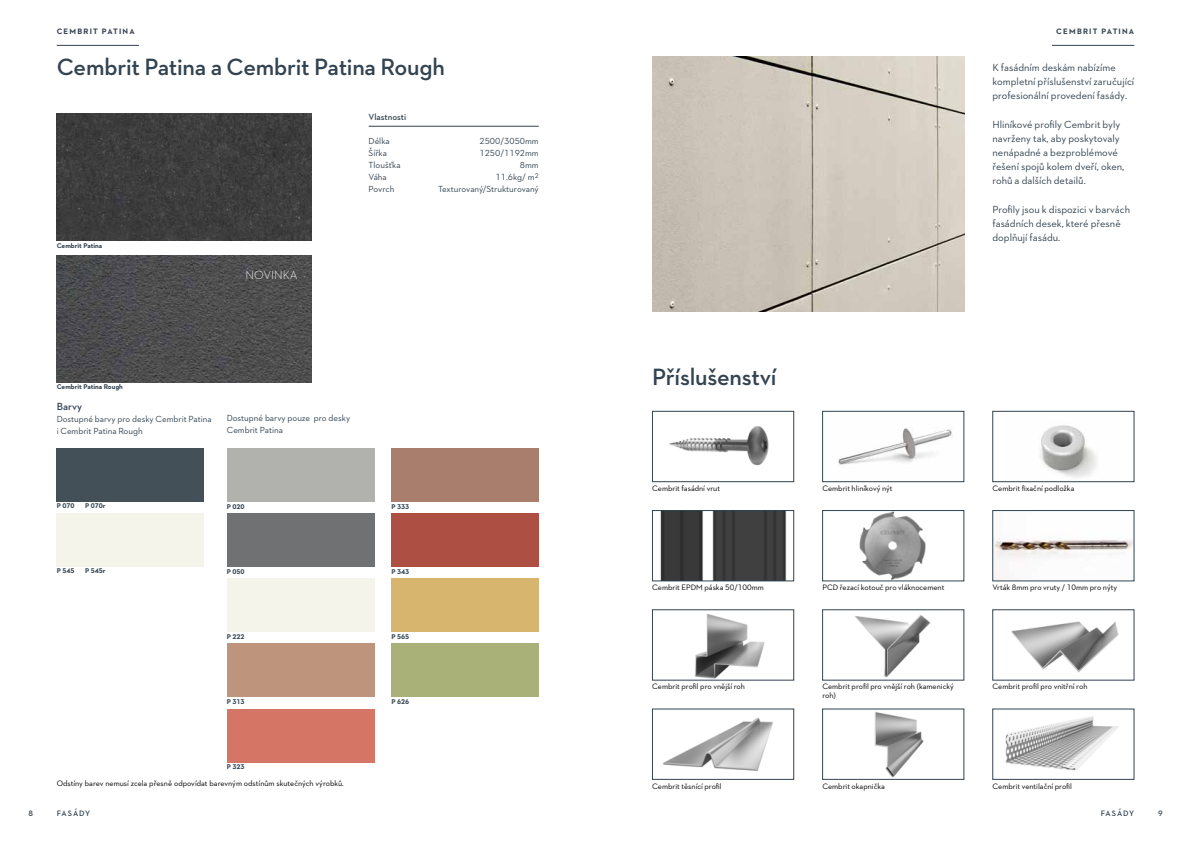
<style>
.page{position:relative;width:1191px;height:842px;background:#fff}
.page>*{position:absolute;margin:0;border:0;box-sizing:border-box;transform-origin:0 0}
.t1{font:600 24px "Neutraface 2 Text";letter-spacing:-.01em;color:#324351}
.t2{font:300 12px "Neutraface 2 Text";color:#fff}
.t3{font:10.5px/14.2px "Neutraface 2 Text";color:#324351}
.t4{font:600 10.5px "Neutraface 2 Text";color:#324351}
.t5{font:9px/12px "Neutraface 2 Text";color:#324351}
.t6{font:600 9px "Neutraface 2 Text";letter-spacing:-.005em;color:#324351}
.t7{font:8px/9px "Neutraface 2 Text";color:#000}
.t8{font:600 8px "Neutraface 2 Text";letter-spacing:.11em;color:#324351}
.t9{font:700 8px "Neutraface 2 Text";letter-spacing:.15em;color:#343f4f}
.t10{font:700 8px "Neutraface 2 Text";letter-spacing:.15em;color:#324351}
.t11{font:700 7px "Neutraface 2 Text";color:#324351}
</style>
<div class="page">
<img style="left:57px;top:255px;width:255px;height:128px">
<img style="left:57px;top:113px;width:255px;height:128px">
<img style="left:652px;top:57px;width:312px;height:255px">
<hr style="left:1052px;top:45px;width:82px;height:1px;background:#324351">
<hr style="left:57px;top:45px;width:82px;height:1px;background:#343f4f">
<div style="left:227px;top:709px;width:147px;height:54px;background:#d47565"></div>
<div style="left:57px;top:513px;width:147px;height:54px;background:#f5f4ea"></div>
<div style="left:57px;top:448px;width:147px;height:54px;background:#435058"></div>
<div style="left:227px;top:578px;width:147px;height:54px;background:#f5f4ea"></div>
<div style="left:227px;top:643px;width:147px;height:54px;background:#be957c"></div>
<div style="left:227px;top:513px;width:147px;height:54px;background:#707172"></div>
<div style="left:227px;top:448px;width:147px;height:54px;background:#b1b2ae"></div>
<div style="left:391px;top:578px;width:148px;height:54px;background:#d8b56e"></div>
<div style="left:391px;top:643px;width:148px;height:54px;background:#a9b179"></div>
<div style="left:391px;top:513px;width:148px;height:54px;background:#ad5043"></div>
<div style="left:391px;top:448px;width:148px;height:54px;background:#aa7e6d"></div>
<hr style="left:369px;top:126px;width:170px;height:1px;background:#324351">
<img style="left:669px;top:426px;width:100px;height:40px">
<div style="left:652px;top:411px;width:142px;height:71px;border:1px solid #324351"></div>
<img style="left:838px;top:428px;width:115px;height:37px">
<div style="left:822px;top:411px;width:142px;height:71px;border:1px solid #324351"></div>
<img style="left:1040px;top:425px;width:57px;height:52px">
<div style="left:992px;top:411px;width:142px;height:71px;border:1px solid #324351"></div>
<img style="left:994px;top:538px;width:138px;height:41px">
<div style="left:992px;top:510px;width:142px;height:71px;border:1px solid #324351"></div>
<img style="left:695px;top:614px;width:70px;height:64px">
<div style="left:652px;top:609px;width:142px;height:71px;border:1px solid #324351"></div>
<img style="left:855px;top:614px;width:76px;height:63px">
<div style="left:822px;top:609px;width:142px;height:71px;border:1px solid #324351"></div>
<img style="left:660px;top:512px;width:127px;height:67px">
<div style="left:652px;top:510px;width:142px;height:71px;border:1px solid #324351"></div>
<img style="left:1011px;top:621px;width:108px;height:52px">
<div style="left:992px;top:609px;width:142px;height:71px;border:1px solid #324351"></div>
<img style="left:859px;top:512px;width:67px;height:67px">
<div style="left:822px;top:510px;width:142px;height:71px;border:1px solid #324351"></div>
<img style="left:874px;top:712px;width:50px;height:66px">
<div style="left:822px;top:709px;width:142px;height:71px;border:1px solid #324351"></div>
<img style="left:663px;top:717px;width:110px;height:54px">
<div style="left:652px;top:709px;width:142px;height:71px;border:1px solid #324351"></div>
<img style="left:1005px;top:716px;width:114px;height:54px">
<div style="left:992px;top:709px;width:142px;height:71px;border:1px solid #324351"></div>
<p class="t9" style="left:57px;top:26px;width:79px">CEMBRIT PATINA</p>
<p class="t10" style="left:1056px;top:26px;width:79px">CEMBRIT PATINA</p>
<h1 class="t1" style="left:57px;top:52px;width:390px">Cembrit Patina a Cembrit Patina Rough</h1>
<p class="t11" style="left:57px;top:241px;width:47px">Cembrit Patina</p>
<h2 class="t2" style="left:245px;top:267px;width:54px">NOVINKA</h2>
<p class="t6" style="left:369px;top:112px;width:39px">Vlastnosti</p>
<p class="t5" style="left:369px;top:135px;width:23px">Délka</p>
<p class="t5" style="left:479px;top:135px;width:61px">2500/3050mm</p>
<p class="t5" style="left:369px;top:147px;width:20px">Šířka</p>
<p class="t5" style="left:479px;top:147px;width:61px">1250/1192mm</p>
<p class="t5" style="left:369px;top:159px;width:33px">Tloušťka</p>
<p class="t5" style="left:520px;top:159px;width:20px">8mm</p>
<p class="t5" style="left:369px;top:171px;width:20px">Váha</p>
<p class="t5" style="left:495px;top:171px;width:45px">11.6kg/ m<sup>2</sup></p>
<p class="t5" style="left:369px;top:183px;width:27px">Povrch</p>
<p class="t5" style="left:438px;top:183px;width:102px">Texturovaný/Strukturovaný</p>
<p class="t11" style="left:57px;top:383px;width:68px">Cembrit Patina Rough</p>
<h3 class="t4" style="left:57px;top:400px;width:27px">Barvy</h3>
<p class="t5" style="left:57px;top:413px;width:156px">Dostupné barvy pro desky Cembrit Patina i Cembrit Patina Rough</p>
<p class="t5" style="left:227px;top:412px;width:125px">Dostupné barvy pouze pro desky<br>Cembrit Patina</p>
<p class="t11" style="left:57px;top:501px;width:19px">P 070</p>
<p class="t11" style="left:85px;top:501px;width:22px">P 070r</p>
<p class="t11" style="left:57px;top:567px;width:19px">P 545</p>
<p class="t11" style="left:85px;top:567px;width:22px">P 545r</p>
<p class="t11" style="left:227px;top:502px;width:19px">P 020</p>
<p class="t11" style="left:227px;top:567px;width:19px">P 050</p>
<p class="t11" style="left:227px;top:632px;width:19px">P 222</p>
<p class="t11" style="left:227px;top:697px;width:19px">P 313</p>
<p class="t11" style="left:227px;top:762px;width:19px">P 323</p>
<p class="t7" style="left:57px;top:778px;width:289px">Odstíny barev nemusí zcela přesně odpovídat barevným odstínům skutečných výrobků.</p>
<p class="t11" style="left:391px;top:502px;width:19px">P 333</p>
<p class="t11" style="left:391px;top:567px;width:19px">P 343</p>
<p class="t11" style="left:391px;top:632px;width:19px">P 565</p>
<p class="t11" style="left:391px;top:697px;width:19px">P 626</p>
<h1 class="t1" style="left:652px;top:362px;width:126px">Příslušenství</h1>
<h3 class="t3" style="left:992px;top:60px;width:143px">K fasádním deskám nabízíme kompletní příslušenství zaručující profesionální provedení fasády.</h3>
<h3 class="t3" style="left:992px;top:117px;width:133px">Hliníkové profily Cembrit byly navrženy tak, aby poskytovaly nenápadné a bezproblémové řešení spojů kolem dveří, oken, rohů a dalších detailů.</h3>
<h3 class="t3" style="left:992px;top:202px;width:139px">Profily jsou k dispozici v barvách fasádních desek, které přesně doplňují fasádu.</h3>
<p class="t7" style="left:652px;top:484px;width:69px">Cembrit fasádní vrut</p>
<p class="t7" style="left:822px;top:484px;width:72px">Cembrit hliníkový nýt</p>
<p class="t7" style="left:992px;top:484px;width:83px">Cembrit fixační podložka</p>
<p class="t7" style="left:652px;top:583px;width:113px">Cembrit EPDM páska 50/100mm</p>
<p class="t7" style="left:822px;top:583px;width:124px">PCD řezací kotouč pro vláknocement</p>
<p class="t7" style="left:992px;top:583px;width:126px">Vrták 8mm pro vruty / 10mm pro nýty</p>
<p class="t7" style="left:652px;top:682px;width:94px">Cembrit profil pro vnější roh</p>
<p class="t7" style="left:822px;top:682px;width:133px">Cembrit profil pro vnější roh (kamenický roh)</p>
<p class="t7" style="left:992px;top:682px;width:96px">Cembrit profil pro vnitřní roh</p>
<p class="t7" style="left:652px;top:781px;width:71px">Cembrit těsnící profil</p>
<p class="t7" style="left:822px;top:781px;width:64px">Cembrit okapnička</p>
<p class="t7" style="left:992px;top:781px;width:81px">Cembrit ventilační profil</p>
<p class="t8" style="left:28px;top:808px;width:6px">8</p>
<p class="t8" style="left:57px;top:808px;width:35px">FASÁDY</p>
<p class="t8" style="left:1100px;top:808px;width:35px">FASÁDY</p>
<p class="t8" style="left:1158px;top:808px;width:6px">9</p>
</div>
